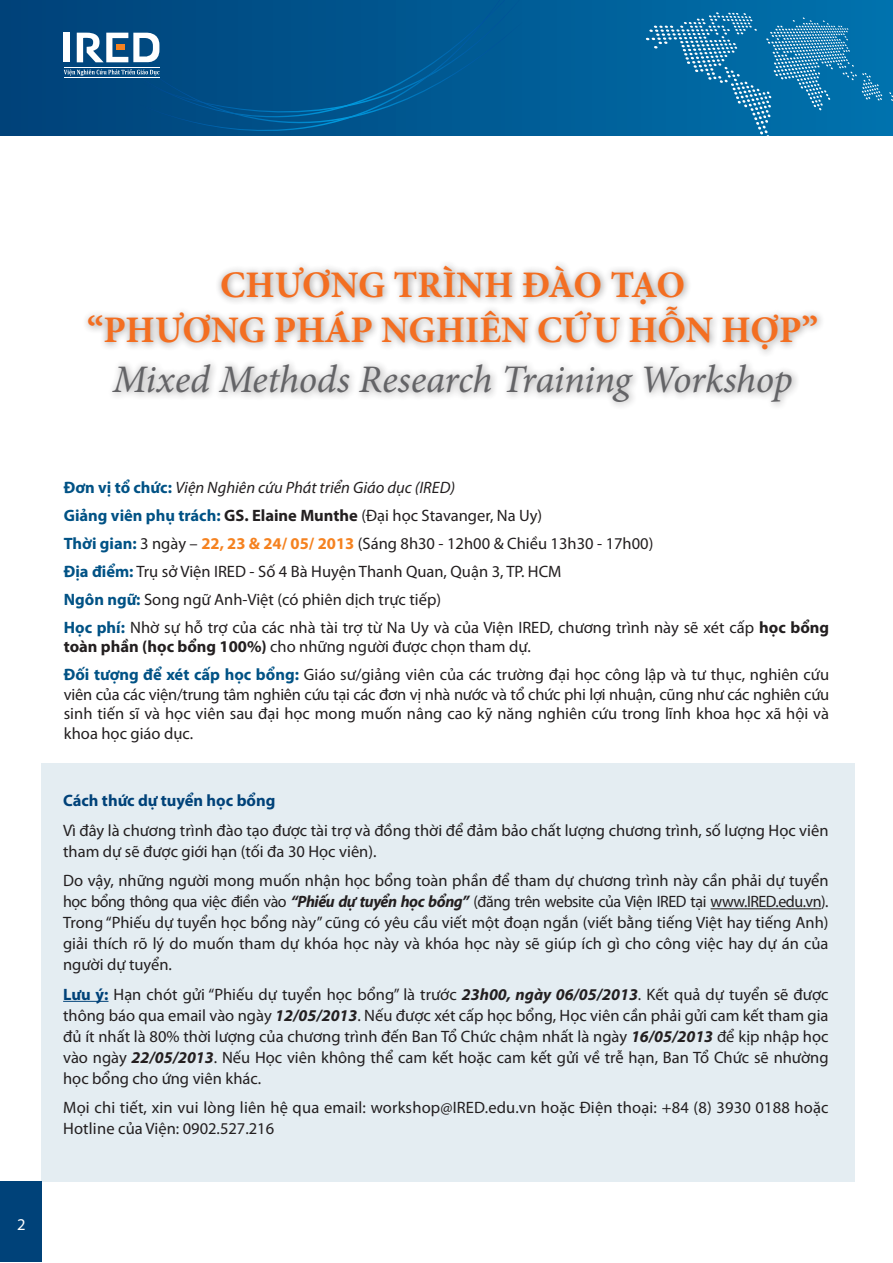
<style>
.page{position:relative;width:893px;height:1263px;background:#fff}
.page>*{position:absolute;margin:0;border:0;box-sizing:border-box;transform-origin:0 0}
.t1{font:italic 39px "Minion Pro";letter-spacing:-.01em;color:#636366}
.t2{font:700 37.5px "Minion Pro";color:#f36e21}
.t3{font:16.5px/21px "Myriad Pro";color:#231f20}
.t4{font:italic 16.5px "Myriad Pro";color:#231f20}
.t5{font:700 16.5px "Myriad Pro";color:#004279}
.t6{font:16.5px "Myriad Pro";color:#fff}
.s1{font-weight:700;font-style:normal;color:#005285}
.s2{font-weight:700;color:#005285}
.s3{font-weight:700}
.s4{font-weight:700;color:#f58220}
.s5{font-weight:700;font-style:italic}
.s6{font-weight:700;color:#004279}
</style>
<div class="page">
<svg style="left:0;top:0;width:893px;height:136px;background:#005891"></svg>
<svg style="left:646px;top:12px;width:247px;height:124px;background:#1477ad"></svg>
<svg style="left:138px;top:130px;width:362px;height:6px;background:#00528b"></svg>
<div style="left:41px;top:763px;width:814px;height:419px;background:#e4edf2"></div>
<hr style="left:711px;top:908px;width:110px;height:1px;background:#231f20">
<hr style="left:63px;top:1001px;width:45px;height:1px;background:#004279">
<div style="left:0;top:1181px;width:41px;height:81px;background:#004279"></div>
<div style="left:81px;top:258px;width:812px;height:119px;background:#231f20;opacity:.5"></div>
<div style="left:105px;top:357px;width:788px;height:76px;background:#231f20;opacity:.5"></div>
<svg style="left:64px;top:0;width:459px;height:130px;background:#07568d"></svg>
<hr style="left:64px;top:67px;width:95px;height:1px;background:#fff">
<hr style="left:64px;top:77px;width:95px;height:1px;background:#fff">
<p class="t6" style="left:17px;top:1215px;width:10px">2</p>
<p class="t2" style="left:220px;top:258px;width:467px">CHƯƠNG TRÌNH ĐÀO TẠO</p>
<p class="t2" style="left:87px;top:303px;width:732px">“PHƯƠNG PHÁP NGHIÊN CỨU HỖN HỢP”</p>
<p class="t1" style="left:113px;top:353px;width:682px">Mixed Methods Research Training Workshop</p>
<p class="t4" style="left:64px;top:477px;width:393px"><span class="s1">Đơn vị tổ chức:</span> Viện Nghiên cứu Phát triển Giáo dục (IRED)</p>
<p class="t3" style="left:64px;top:505px;width:480px"><span class="s2">Giảng viên phụ trách:</span> <span class="s3">GS. Elaine Munthe</span> (Đại học Stavanger, Na Uy)</p>
<p class="t3" style="left:64px;top:533px;width:591px"><span class="s2">Thời gian:</span> 3 ngày – <span class="s4">22, 23 &amp; 24/ 05/ 2013</span> (Sáng 8h30 - 12h00 &amp; Chiều 13h30 - 17h00)</p>
<p class="t3" style="left:64px;top:561px;width:499px"><span class="s2">Địa điểm:</span> Trụ sở Viện IRED - Số 4 Bà Huyện Thanh Quan, Quận 3, TP. HCM</p>
<p class="t3" style="left:64px;top:589px;width:379px"><span class="s2">Ngôn ngữ:</span> Song ngữ Anh-Việt (có phiên dịch trực tiếp)</p>
<p class="t3" style="left:64px;top:617px;width:767px;line-height:19.5px"><span class="s2">Học phí:</span> Nhờ sự hỗ trợ của các nhà tài trợ từ Na Uy và của Viện IRED, chương trình này sẽ xét cấp <span class="s3">học bổng toàn phần (học bổng 100%)</span> cho những người được chọn tham dự.</p>
<p class="t3" style="left:64px;top:665px;width:767px;line-height:19.5px;text-align:justify"><span class="s2">Đối tượng để xét cấp học bổng:</span> Giáo sư/giảng viên của các trường đại học công lập và tư thục, nghiên cứu viên của các viện/trung tâm nghiên cứu tại các đơn vị nhà nước và tổ chức phi lợi nhuận, cũng như các nghiên cứu sinh tiến sĩ và học viên sau đại học mong muốn nâng cao kỹ năng nghiên cứu trong lĩnh khoa học xã hội và khoa học giáo dục.</p>
<p class="t5" style="left:63px;top:790px;width:214px">Cách thức dự tuyển học bổng</p>
<p class="t3" style="left:63px;top:819px;width:767px">Vì đây là chương trình đào tạo được tài trợ và đồng thời để đảm bảo chất lượng chương trình, số lượng Học viên tham dự sẽ được giới hạn (tối đa 30 Học viên).</p>
<p class="t3" style="left:63px;top:870px;width:767px;text-align:justify">Do vậy, những người mong muốn nhận học bổng toàn phần để tham dự chương trình này cần phải dự tuyển học bổng thông qua việc điền vào <span class="s5">“Phiếu dự tuyển học bổng”</span> (đăng trên website của Viện IRED tại www.IRED.edu.vn).<br>Trong “Phiếu dự tuyển học bổng này” cũng có yêu cầu viết một đoạn ngắn (viết bằng tiếng Việt hay tiếng Anh) giải thích rõ lý do muốn tham dự khóa học này và khóa học này sẽ giúp ích gì cho công việc hay dự án của người dự tuyển.</p>
<p class="t3" style="left:63px;top:983px;width:767px;text-align:justify"><span class="s6">Lưu ý:</span> Hạn chót gửi “Phiếu dự tuyển học bổng” là trước <span class="s5">23h00, ngày 06/05/2013</span>. Kết quả dự tuyển sẽ được thông báo qua email vào ngày <span class="s5">12/05/2013</span>. Nếu được xét cấp học bổng, Học viên cần phải gửi cam kết tham gia đủ ít nhất là 80% thời lượng của chương trình đến Ban Tổ Chức chậm nhất là ngày <span class="s5">16/05/2013</span> để kịp nhập học vào ngày <span class="s5">22/05/2013</span>. Nếu Học viên không thể cam kết hoặc cam kết gửi về trễ hạn, Ban Tổ Chức sẽ nhường học bổng cho ứng viên khác.</p>
<p class="t3" style="left:63px;top:1097px;width:767px">Mọi chi tiết, xin vui lòng liên hệ qua email: workshop@IRED.edu.vn hoặc Điện thoại: +84 (8) 3930 0188 hoặc<br>Hotline của Viện: 0902.527.216</p>
</div>
